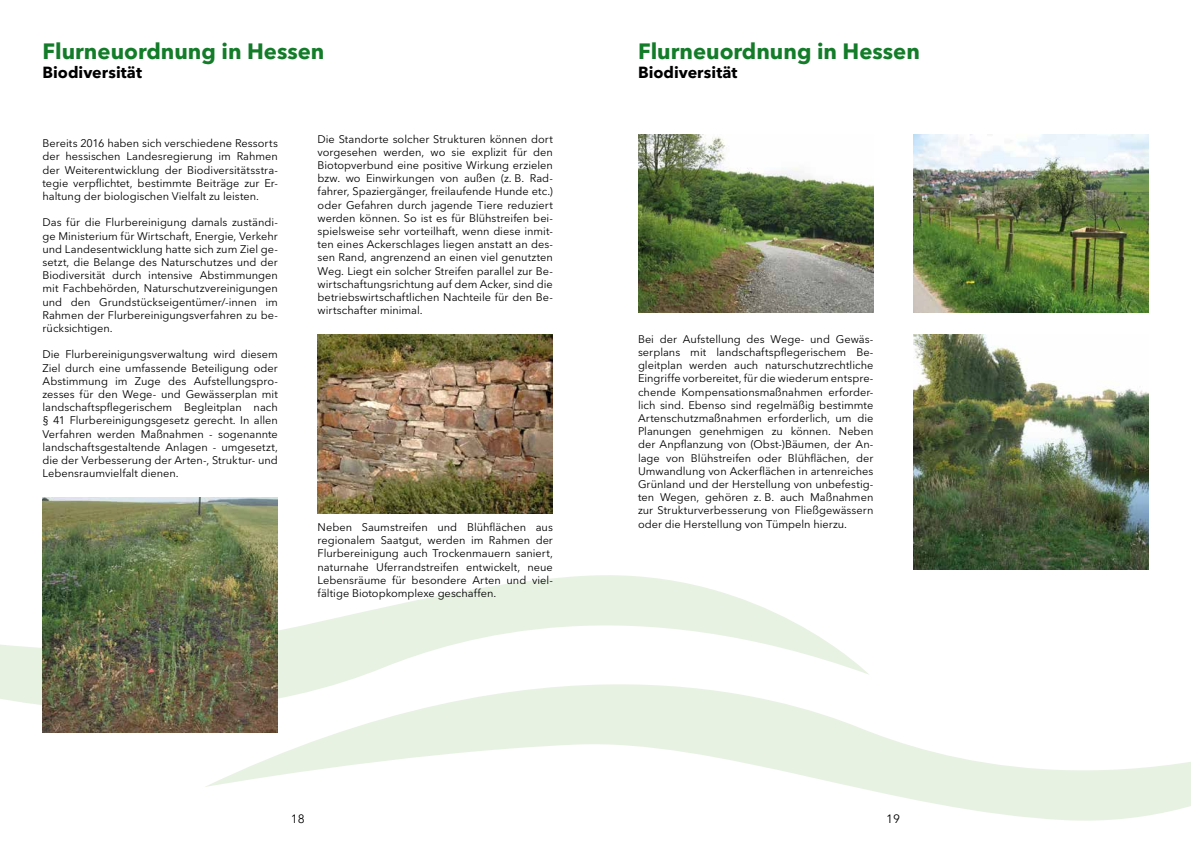
<style>
.page{position:relative;width:1191px;height:842px;background:#fff}
.page>*{position:absolute;margin:0;border:0;box-sizing:border-box;transform-origin:0 0}
.t1{font:700 22px "Avenir Next LT Pro";color:#127c29}
.t2{font:700 16px "Avenir Next LT Pro";letter-spacing:.005em;color:#000}
.t3{font:12px "Avenir Next LT Pro";color:#000}
.t4{font:11px/13.2px "Avenir Next LT Pro";color:#000;text-align:justify}
</style>
<div class="page">
<svg style="left:205px;top:731px;width:986px;height:90px"></svg>
<svg style="left:0;top:567px;width:869px;height:204px"></svg>
<img style="left:43px;top:497px;width:235px;height:236px">
<img style="left:638px;top:134px;width:235px;height:179px">
<img style="left:913px;top:134px;width:235px;height:179px">
<img style="left:913px;top:334px;width:235px;height:236px">
<img style="left:317px;top:334px;width:236px;height:179px">
<h1 class="t1" style="left:43px;top:38px;width:283px">Flurneuordnung in Hessen</h1>
<h1 class="t2" style="left:43px;top:63px;width:101px">Biodiversität</h1>
<p class="t4" style="left:43px;top:137px;width:237px">Bereits 2016 haben sich verschiedene Ressorts der hessischen Landesregierung im Rahmen der Weiterentwicklung der Biodiversitätsstra&shy;tegie verpflichtet, bestimmte Beiträge zur Er&shy;haltung der biologischen Vielfalt zu leisten.</p>
<p class="t4" style="left:43px;top:216px;width:237px">Das für die Flurbereinigung damals zuständi&shy;ge Ministerium für Wirtschaft, Energie, Verkehr und Landesentwicklung hatte sich zum Ziel ge&shy;setzt, die Belange des Naturschutzes und der Biodiversität durch intensive Abstimmungen mit Fachbehörden, Naturschutzvereinigungen und den Grundstückseigentümer/-innen im Rahmen der Flurbereinigungsverfahren zu be&shy;rücksichtigen.</p>
<p class="t4" style="left:43px;top:348px;width:237px">Die Flurbereinigungsverwaltung wird diesem Ziel durch eine umfassende Beteiligung oder Abstimmung im Zuge des Aufstellungspro&shy;zesses für den Wege- und Gewässerplan mit landschaftspflegerischem Begleitplan nach § 41 Flurbereinigungsgesetz gerecht. In allen Verfahren werden Maßnahmen - sogenannte landschaftsgestaltende Anlagen - umgesetzt, die der Verbesserung der Arten-, Struktur- und Lebensraumvielfalt dienen.</p>
<p class="t4" style="left:317px;top:132px;width:237px">Die Standorte solcher Strukturen können dort vorgesehen werden, wo sie explizit für den Biotopverbund eine positive Wirkung erzielen bzw. wo Einwirkungen von außen (z. B. Rad&shy;fahrer, Spaziergänger, freilaufende Hunde etc.) oder Gefahren durch jagende Tiere reduziert werden können. So ist es für Blühstreifen bei&shy;spielsweise sehr vorteilhaft, wenn diese inmit&shy;ten eines Ackerschlages liegen anstatt an des&shy;sen Rand, angrenzend an einen viel genutzten Weg. Liegt ein solcher Streifen parallel zur Be&shy;wirtschaftungsrichtung auf dem Acker, sind die betriebswirtschaftlichen Nachteile für den Be&shy;wirtschafter minimal.</p>
<p class="t4" style="left:317px;top:520px;width:237px">Neben Saumstreifen und Blühflächen aus regionalem Saatgut, werden im Rahmen der Flurbereinigung auch Trockenmauern saniert, naturnahe Uferrandstreifen entwickelt, neue Lebensräume für besondere Arten und viel&shy;fältige Biotopkomplexe geschaffen.</p>
<h1 class="t1" style="left:638px;top:38px;width:283px">Flurneuordnung in Hessen</h1>
<h2 class="t2" style="left:638px;top:63px;width:101px">Biodiversität</h2>
<p class="t4" style="left:638px;top:332px;width:237px">Bei der Aufstellung des Wege- und Gewäs&shy;serplans mit landschaftspflegerischem Be&shy;gleitplan werden auch naturschutzrechtliche Eingriffe vorbereitet, für die wiederum entspre&shy;chende Kompensationsmaßnahmen erforder&shy;lich sind. Ebenso sind regelmäßig bestimmte Artenschutzmaßnahmen erforderlich, um die Planungen genehmigen zu können. Neben der Anpflanzung von (Obst-)Bäumen, der An&shy;lage von Blühstreifen oder Blühflächen, der Umwandlung von Ackerflächen in artenreiches Grünland und der Herstellung von unbefestig&shy;ten Wegen, gehören z. B. auch Maßnahmen zur Strukturverbesserung von Fließgewässern oder die Herstellung von Tümpeln hierzu.</p>
<p class="t3" style="left:291px;top:811px;width:15px">18</p>
<p class="t3" style="left:886px;top:811px;width:15px">19</p>
</div>
